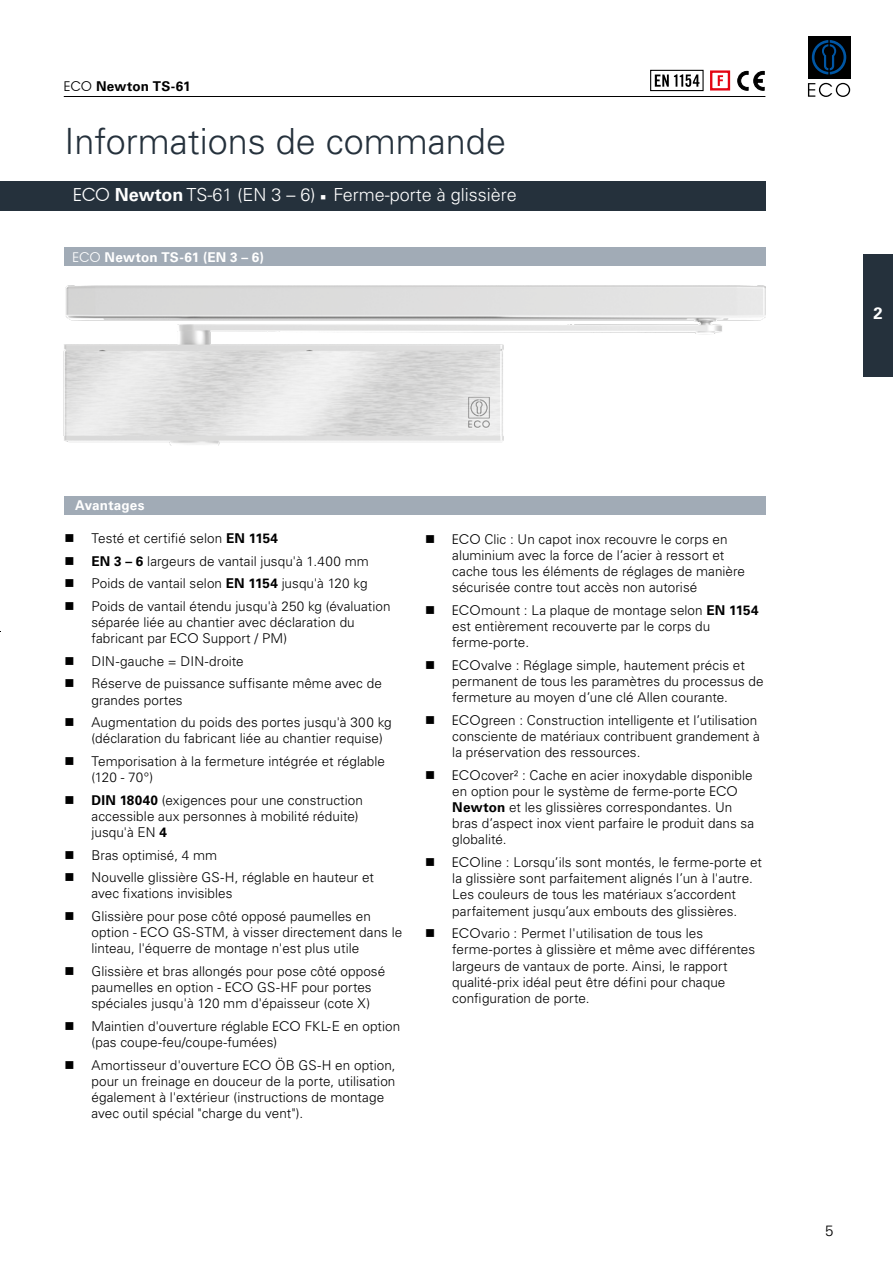
<style>
.page{position:relative;width:893px;height:1263px;background:#fff}
.page>*{position:absolute;margin:0;border:0;box-sizing:border-box;transform-origin:0 0}
.t1{font:300 36px "Univers LT Pro 45";color:#25313c}
.t2{font:300 18px "Univers LT Pro 45";color:#fff}
.t3{font:700 16.5px "Univers LT Pro 65";color:#fff}
.t4{font:300 15px "Univers LT Pro 45";color:#000}
.t5{font:300 13.5px/16.2px "Univers LT Pro 45";letter-spacing:.005em;color:#000}
.t6{font:700 13.5px "Univers LT Pro 65";letter-spacing:.015em;color:#fff}
.t7{font:700 13.5px "Univers LT Pro 65";letter-spacing:.01em;color:#000}
.s1{font-family:"Avant Garde IT Cby BT";font-weight:400}
.s2{font-family:"Univers LT Pro 65";font-weight:700}
.s3{font-family:"Univers LT Std";font-weight:700}
</style>
<div class="page">
<hr style="left:64px;top:96px;width:701px;height:1px;background:#000">
<div style="left:808px;top:36px;width:42px;height:42px;background:#000"></div>
<svg style="left:812px;top:40px;width:34px;height:34px"></svg>
<svg style="left:808px;top:83px;width:42px;height:14px"></svg>
<div style="left:863px;top:254px;width:30px;height:122px;background:#25313c"></div>
<div style="left:650px;top:70px;width:54px;height:21px;border:1px solid #000"></div>
<svg style="left:655px;top:74px;width:44px;height:13px"></svg>
<div style="left:710px;top:70px;width:20px;height:21px;border:2px solid #e30613"></div>
<svg style="left:718px;top:75px;width:5px;height:11px"></svg>
<svg style="left:737px;top:71px;width:27px;height:20px"></svg>
<div style="left:1px;top:181px;width:765px;height:30px;background:#25313c"></div>
<hr style="left:0;top:181px;width:1px;height:30px;background:#25313c">
<div style="left:65px;top:496px;width:701px;height:19px;background:#a1abb6"></div>
<div style="left:64px;top:248px;width:701px;height:18px;background:#a1abb6"></div>
<img style="left:64px;top:285px;width:701px;height:161px">
<p class="t7" style="left:64px;top:78px;width:128px"><span class="s1">ECO</span> Newton TS-61</p>
<h1 class="t1" style="left:65px;top:119px;width:443px">Informations de commande</h1>
<h2 class="t2" style="left:73px;top:184px;width:445px"><span class="s1">ECO</span> <span class="s2">Newton</span> TS-61 (EN 3 – 6) ■ Ferme-porte à glissière</h2>
<p class="t6" style="left:72px;top:249px;width:193px"><span class="s1">ECO</span> Newton TS-61 (EN 3 – 6)</p>
<p class="t3" style="left:873px;top:303px;width:11px">2</p>
<p class="t6" style="left:75px;top:498px;width:71px">Avantages</p>
<p class="t5" style="left:92px;top:527px;width:301px;line-height:22.5px">Testé et certifié selon <span class="s2">EN 1154<br>EN</span> <span class="s3">3 – 6</span> largeurs de vantail jusqu'à 1.400 mm Poids de vantail selon <span class="s2">EN 1154</span> jusqu'à 120 kg Poids de vantail étendu jusqu'à 250 kg (évaluation</p>
<p class="t5" style="left:92px;top:614px;width:265px">séparée liée au chantier avec déclaration du fabricant par <span class="s1">ECO</span> Support / PM)</p>
<p class="t5" style="left:91px;top:650px;width:292px;line-height:22.5px">DIN-gauche = DIN-droite<br>Réserve de puissance suffisante même avec de</p>
<p class="t5" style="left:91px;top:688px;width:302px;line-height:22.5px">grandes portes<br>Augmentation du poids des portes jusqu'à 300 kg</p>
<p class="t5" style="left:91px;top:727px;width:295px;line-height:22.5px">(déclaration du fabricant liée au chantier requise)<br>Temporisation à la fermeture intégrée et réglable</p>
<p class="t5" style="left:91px;top:766px;width:273px;line-height:22.5px">(120 - 70°)<br><span class="s3">DIN 18040</span> (exigences pour une construction</p>
<p class="t5" style="left:91px;top:808px;width:269px">accessible aux personnes à mobilité réduite) jusqu'à EN <span class="s2">4</span></p>
<p class="t5" style="left:91px;top:844px;width:284px;line-height:22.5px">Bras optimisé, 4 mm<br>Nouvelle glissière GS-H, réglable en hauteur et</p>
<p class="t5" style="left:91px;top:882px;width:281px;line-height:22.5px">avec fixations invisibles<br>Glissière pour pose côté opposé paumelles en</p>
<p class="t5" style="left:91px;top:924px;width:312px">option - <span class="s1">ECO</span> GS-STM, à visser directement dans le linteau, l'équerre de montage n'est plus utile</p>
<p class="t5" style="left:91px;top:963px;width:295px">Glissière et bras allongés pour pose côté opposé paumelles en option - <span class="s1">ECO</span> GS-HF pour portes spéciales jusqu'à 120 mm d'épaisseur (cote X)</p>
<p class="t5" style="left:91px;top:1018px;width:310px">Maintien d'ouverture réglable <span class="s1">ECO</span> FKL-E en option (pas coupe-feu/coupe-fumées)</p>
<p class="t5" style="left:91px;top:1057px;width:306px">Amortisseur d'ouverture <span class="s1">ECO</span> ÖB GS-H en option, pour un freinage en douceur de la porte, utilisation également à l'extérieur (instructions de montage avec outil spécial "charge du vent").</p>
<p class="t5" style="left:452px;top:531px;width:294px"><span class="s1">ECO</span> Clic : Un capot inox recouvre le corps en aluminium avec la force de l’acier à ressort et cache tous les éléments de réglages de manière sécurisée contre tout accès non autorisé</p>
<p class="t5" style="left:452px;top:602px;width:308px"><span class="s1">ECO</span>mount : La plaque de montage selon <span class="s2">EN 1154 </span>est entièrement recouverte par le corps du ferme-porte.</p>
<p class="t5" style="left:452px;top:657px;width:313px"><span class="s1">ECO</span>valve : Réglage simple, hautement précis et permanent de tous les paramètres du processus de fermeture au moyen d’une clé Allen courante.</p>
<p class="t5" style="left:452px;top:712px;width:309px"><span class="s1">ECO</span>green : Construction intelligente et l’utilisation consciente de matériaux contribuent grandement à la préservation des ressources.</p>
<p class="t5" style="left:452px;top:767px;width:304px"><span class="s1">ECO</span>cover² : Cache en acier inoxydable disponible en option pour le système de ferme-porte <span class="s1">ECO </span><span class="s2">Newton</span> et les glissières correspondantes. Un bras d’aspect inox vient parfaire le produit dans sa globalité.</p>
<p class="t5" style="left:452px;top:854px;width:311px"><span class="s1">ECO</span>line : Lorsqu’ils sont montés, le ferme-porte et la glissière sont parfaitement alignés l’un à l'autre.<br>Les couleurs de tous les matériaux s’accordent parfaitement jusqu’aux embouts des glissières.</p>
<p class="t5" style="left:452px;top:925px;width:305px"><span class="s1">ECO</span>vario : Permet l'utilisation de tous les ferme-portes à glissière et même avec différentes largeurs de vantaux de porte. Ainsi, le rapport qualité-prix idéal peut être défini pour chaque configuration de porte.</p>
<p class="t4" style="left:825px;top:1221px;width:10px">5</p>
</div>
